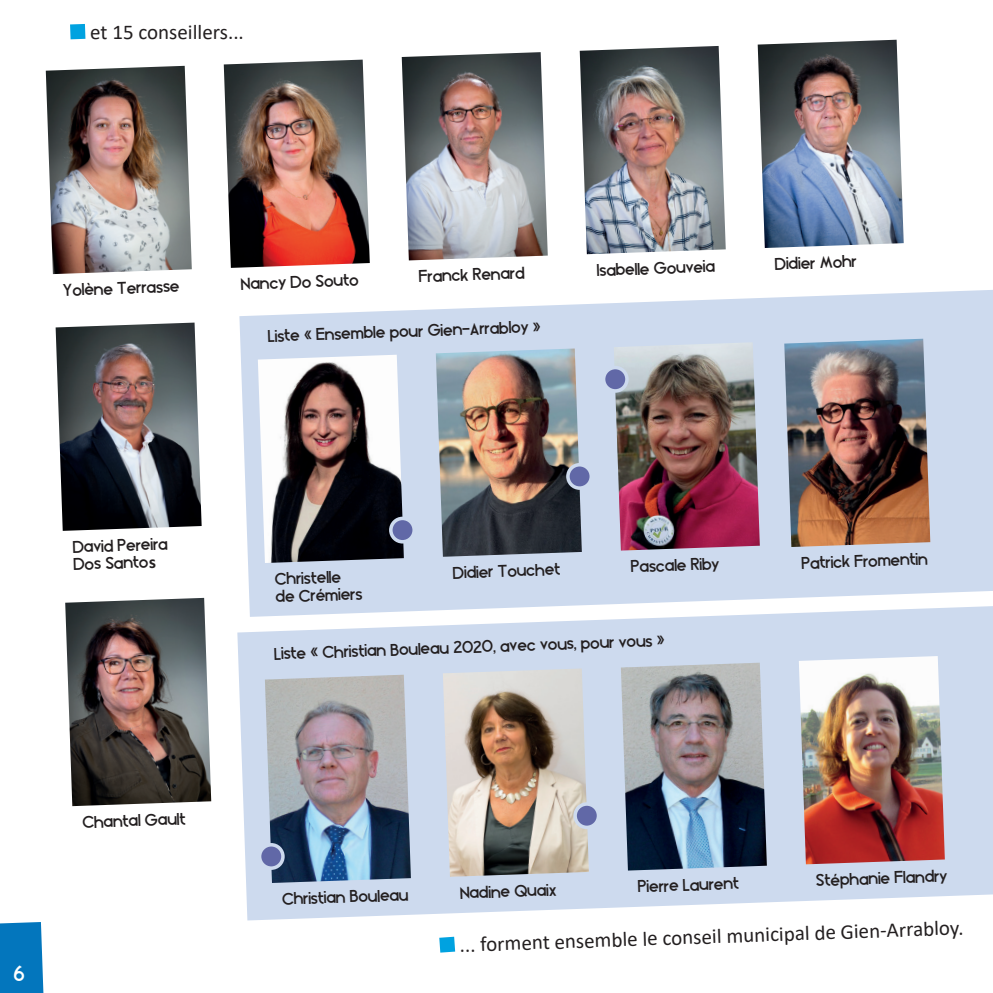
<style>
.page{position:relative;width:993px;height:993px;background:#fff}
.page>*{position:absolute;margin:0;border:0;box-sizing:border-box;transform-origin:0 0}
.t1{font:22.75px "Blissful Thinking";color:#fff}
.t2{font:21px "Calibri";color:#231f20}
.t3{font:17.5px/17.5px "Blissful Thinking";color:#231f20}
.s1{font-family:"Calibri";font-weight:700}
</style>
<div class="page">
<div style="left:0;top:922px;width:43px;height:70px;background:#0376bd"></div>
<svg style="left:237px;top:616px;width:755px;height:304px;background:#d3def0"></svg>
<svg style="left:239px;top:290px;width:753px;height:326px;fill:#cddaee"></svg>
<img style="left:224px;top:60px;width:145px;height:208px">
<img style="left:401px;top:52px;width:146px;height:208px">
<img style="left:757px;top:40px;width:146px;height:208px">
<img style="left:579px;top:46px;width:146px;height:208px">
<img style="left:46px;top:66px;width:146px;height:208px">
<img style="left:56px;top:322px;width:145px;height:208px">
<img style="left:65px;top:597px;width:146px;height:208px">
<img style="left:784px;top:338px;width:145px;height:209px">
<div style="left:70px;top:24px;width:15px;height:15px;background:#00a2e0"></div>
<svg style="left:439px;top:936px;width:16px;height:16px"></svg>
<img style="left:613px;top:342px;width:146px;height:208px">
<img style="left:435px;top:348px;width:146px;height:208px">
<img style="left:258px;top:354px;width:146px;height:209px">
<div style="left:390px;top:518px;width:24px;height:23px;background:#6168a7;border-radius:50%"></div>
<div style="left:389px;top:516px;width:27px;height:27px;border:4px solid #cddaee;border-radius:50%"></div>
<div style="left:603px;top:367px;width:23px;height:24px;background:#6168a7;border-radius:50%"></div>
<div style="left:601px;top:365px;width:27px;height:27px;border:4px solid #cddaee;border-radius:50%"></div>
<div style="left:567px;top:464px;width:24px;height:24px;background:#6168a7;border-radius:50%"></div>
<div style="left:566px;top:463px;width:27px;height:26px;border:4px solid #cddaee;border-radius:50%"></div>
<img style="left:620px;top:662px;width:146px;height:208px">
<img style="left:798px;top:655px;width:146px;height:209px">
<img style="left:265px;top:674px;width:146px;height:208px">
<img style="left:442px;top:668px;width:146px;height:208px">
<div style="left:575px;top:803px;width:23px;height:24px;background:#6168a7;border-radius:50%"></div>
<div style="left:573px;top:802px;width:27px;height:26px;border:4px solid #cddaee;border-radius:50%"></div>
<div style="left:259px;top:844px;width:24px;height:23px;background:#6168a7;border-radius:50%"></div>
<div style="left:258px;top:842px;width:26px;height:27px;border:4px solid #cddaee;border-radius:50%"></div>
<p class="t2" style="left:90px;top:18px;width:155px">et 15 conseillers...</p>
<p class="t3" style="left:63px;top:281px;width:118px;rotate:-2deg">Yolène Terrasse</p>
<p class="t3" style="left:241px;top:275px;width:119px;rotate:-2deg">Nancy Do Souto</p>
<p class="t3" style="left:419px;top:267px;width:107px;rotate:-2deg">Franck Renard</p>
<p class="t3" style="left:268px;top:327px;width:274px;rotate:-2deg">Liste « Ensemble pour Gien-Arrabloy »</p>
<p class="t3" style="left:596px;top:261px;width:120px;rotate:-2deg">Isabelle Gouveia</p>
<p class="t3" style="left:774px;top:255px;width:83px;rotate:-2deg">Didier Mohr</p>
<p class="t3" style="left:73px;top:537px;width:96px;rotate:-2deg">David Pereira<br>Dos Santo<span class="s1">s</span></p>
<h1 class="t1" style="left:14px;top:960px;width:13px">6</h1>
<p class="t3" style="left:82px;top:812px;width:105px;rotate:-2deg">Chantal Gault</p>
<p class="t3" style="left:275px;top:569px;width:88px;rotate:-2deg">Christelle de Crémiers</p>
<p class="t3" style="left:453px;top:563px;width:109px;rotate:-2deg">Didier Touchet</p>
<p class="t3" style="left:631px;top:557px;width:90px;rotate:-2deg">Pascale Riby</p>
<p class="t3" style="left:274px;top:644px;width:392px;rotate:-2deg">Liste « Christian Bouleau 2020, avec vous, pour vous »</p>
<p class="t3" style="left:801px;top:553px;width:128px;rotate:-2deg">Patrick Fromentin</p>
<p class="t3" style="left:282px;top:889px;width:128px;rotate:-2deg">Christian Bouleau</p>
<p class="t3" style="left:460px;top:883px;width:98px;rotate:-2deg">Nadine Quaix</p>
<p class="t3" style="left:638px;top:877px;width:102px;rotate:-2deg">Pierre Laurent</p>
<p class="t3" style="left:815px;top:871px;width:133px;rotate:-2deg">Stéphanie Flandry</p>
<p class="t2" style="left:459px;top:930px;width:505px;rotate:-2deg">... forment ensemble le conseil municipal de Gien-Arrabloy.</p>
</div>
